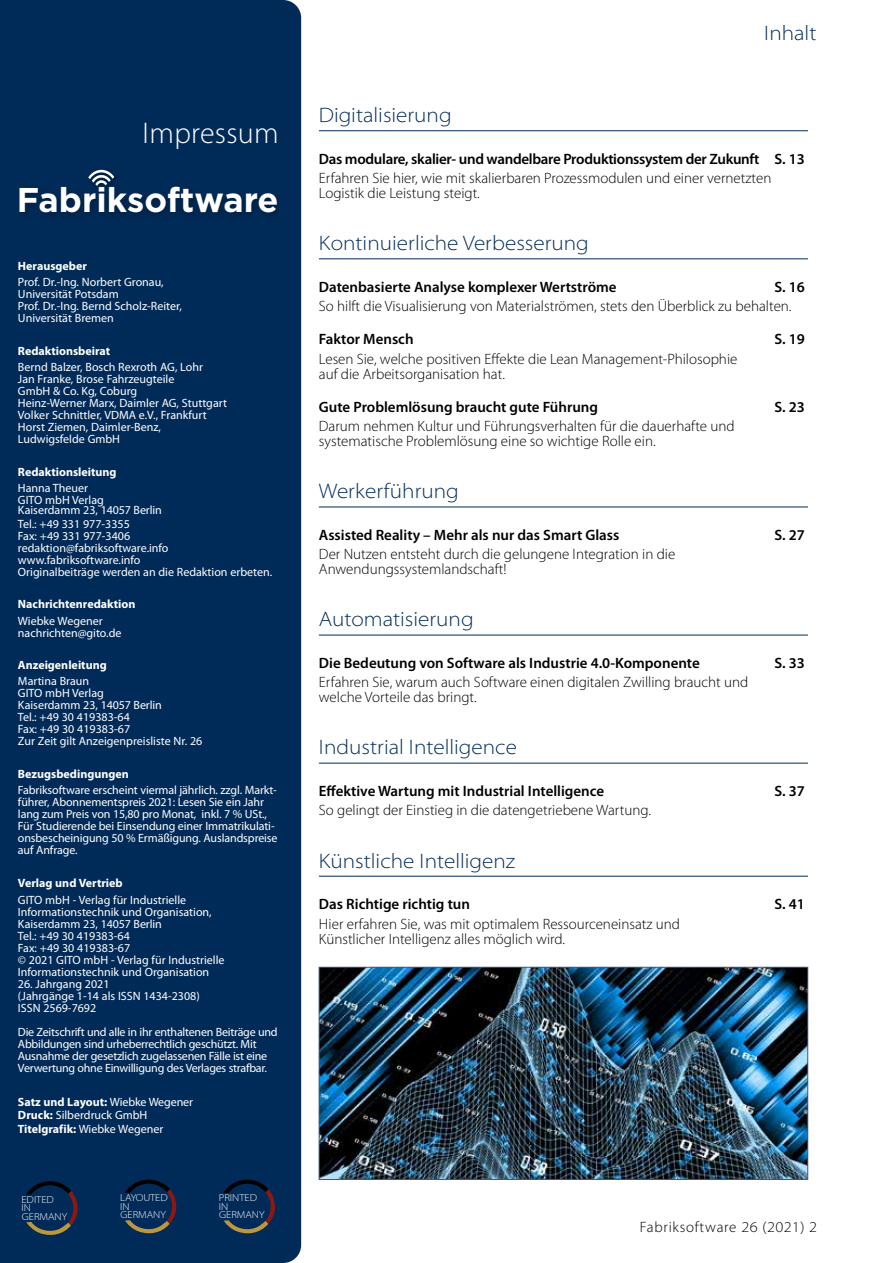
<style>
.page{position:relative;width:893px;height:1263px;background:#fff}
.page>*{position:absolute;margin:0;border:0;box-sizing:border-box;transform-origin:0 0}
.t1{font:700 34.35px "Gotham HTF";color:#fff}
.t2{font:300 30px "Myriad Pro";letter-spacing:.01em;color:#fff}
.t3{font:300 semi-expanded 21px "Myriad Pro";color:#002b58}
.t4{font:300 15px/15px "Myriad Pro";color:#000}
.t5{font:600 15px "Myriad Pro";color:#000}
.t6{font:600 15px "Myriad Pro";letter-spacing:-.02em;color:#000}
.t7{font:300 15px "Myriad Pro";letter-spacing:.05em;color:#000}
.t8{font:12px/12px "Myriad Pro";color:#fff}
.t9{font:12px/12px "Myriad Pro";letter-spacing:-.02em;color:#fff}
.t10{font:700 12px "Myriad Pro";color:#fff}
.t11{font:300 semi-expanded 10.2px/8.6px "Myriad Pro";color:#fff}
.s1{font-weight:700}
.s2{font-stretch:semi-expanded}
</style>
<div class="page">
<div style="left:0;top:0;width:301px;height:1263px;background:#002b58"></div>
<svg style="left:224px;top:1179px;width:51px;height:55px;background:#142e4c"></svg>
<svg style="left:125px;top:1179px;width:52px;height:55px;background:#132e4c"></svg>
<svg style="left:26px;top:1180px;width:52px;height:56px;background:#132e4c"></svg>
<img style="left:18px;top:174px;width:261px;height:56px">
<div style="left:87px;top:168px;width:32px;height:22px;background:#002853"></div>
<svg style="left:88px;top:169px;width:26px;height:17px"></svg>
<hr style="left:319px;top:130px;width:489px;height:1px;background:#002b58">
<hr style="left:319px;top:259px;width:489px;height:1px;background:#002b58">
<hr style="left:319px;top:507px;width:489px;height:1px;background:#002b58">
<hr style="left:319px;top:635px;width:489px;height:1px;background:#002b58">
<hr style="left:319px;top:763px;width:489px;height:1px;background:#002b58">
<hr style="left:319px;top:876px;width:489px;height:1px;background:#002b58">
<img style="left:321px;top:969px;width:485px;height:209px">
<div style="left:319px;top:967px;width:489px;height:213px;border:1px solid #3e5884"></div>
<h2 class="t2" style="left:142px;top:116px;width:138px">Impressum</h2>
<h1 class="t1" style="left:17px;top:180px;width:263px">Fabriksoftware</h1>
<p class="t10" style="left:18px;top:259px;width:71px">Herausgeber</p>
<p class="t8" style="left:18px;top:276px;width:165px">Prof. Dr.-Ing. Norbert Gronau,<br>Universität Potsdam<br>Prof. Dr.-Ing. Bernd Scholz-Reiter,<br>Universität Bremen</p>
<p class="t10" style="left:18px;top:344px;width:94px">Redaktionsbeirat</p>
<p class="t8" style="left:18px;top:361px;width:211px">Bernd Balzer, Bosch Rexroth AG, Lohr<br>Jan Franke, Brose Fahrzeugteile<br>GmbH &amp; Co. Kg, Coburg<br>Heinz-Werner Marx, Daimler AG, Stuttgart<br>Volker Schnittler, VDMA e.V., Frankfurt<br>Horst Ziemen, Daimler-Benz,<br>Ludwigsfelde GmbH</p>
<p class="t10" style="left:18px;top:465px;width:100px">Redaktionsleitung</p>
<p class="t8" style="left:18px;top:482px;width:87px">Hanna Theuer<br>GITO mbH Verlag</p>
<p class="t8" style="left:18px;top:504px;width:145px;line-height:13.5px">Kaiserdamm 23, 14057 Berlin<br>Tel.: +49 331 977-3355</p>
<p class="t8" style="left:18px;top:530px;width:256px">Fax: +49 331 977-3406 redaktion@fabriksoftware.info www.fabriksoftware.info<br>Originalbeiträge werden an die Redaktion erbeten.</p>
<p class="t10" style="left:18px;top:598px;width:119px">Nachrichtenredaktion</p>
<p class="t8" style="left:18px;top:615px;width:105px">Wiebke Wegener nachrichten@gito.de</p>
<p class="t10" style="left:18px;top:658px;width:90px">Anzeigenleitung</p>
<p class="t8" style="left:18px;top:675px;width:186px">Martina Braun<br>GITO mbH Verlag<br>Kaiserdamm 23, 14057 Berlin<br>Tel.: +49 30 419383-64<br>Fax: +49 30 419383-67<br>Zur Zeit gilt Anzeigenpreisliste Nr. 26</p>
<p class="t10" style="left:18px;top:767px;width:112px">Bezugsbedingungen</p>
<p class="t8" style="left:18px;top:784px;width:261px">Fabriksoftware erscheint viermal jährlich. zzgl. Markt&shy;führer, Abonnementspreis 2021: Lesen Sie ein Jahr lang zum Preis von 15,80 pro Monat, inkl. 7 % USt., Für Studierende bei Einsendung einer Immatrikulati&shy;onsbescheinigung 50 % Ermäßigung. Auslandspreise auf Anfrage.</p>
<p class="t10" style="left:18px;top:877px;width:106px">Verlag und Vertrieb</p>
<p class="t8" style="left:18px;top:894px;width:208px">GITO mbH - Verlag für Industrielle<br>Informationstechnik und Organisation,<br>Kaiserdamm 23, 14057 Berlin<br>Tel.: +49 30 419383-64<br>Fax: +49 30 419383-67<br>© 2021 GITO mbH - Verlag für Industrielle<br>Informationstechnik und Organisation</p>
<p class="t8" style="left:18px;top:978px;width:183px">26. Jahrgang 2021<br>(Jahrgänge 1-14 als ISSN 1434-2308)<br>ISSN 2569-7692</p>
<p class="t9" style="left:18px;top:1026px;width:261px">Die Zeitschrift und alle in ihr enthaltenen Beiträge und Abbildungen sind urheberrechtlich geschützt. Mit Ausnahme der gesetzlich zugelassenen Fälle ist eine Verwertung ohne Einwilligung des Verlages strafbar.</p>
<p class="t8" style="left:18px;top:1095px;width:177px;line-height:13.5px"><span class="s1">Satz und Layout:</span> Wiebke Wegener<br><span class="s1">Druck:</span> Silberdruck GmbH<br><span class="s1">Titelgrafik:</span> Wiebke Wegener</p>
<p class="t11" style="left:21px;top:1195px;width:47px">EDITED<br>IN<br>GERMANY</p>
<p class="t11" style="left:120px;top:1193px;width:49px">LAYOUTED<br>IN<br>GERMANY</p>
<p class="t11" style="left:219px;top:1193px;width:47px">PRINTED<br>IN<br>GERMANY</p>
<h3 class="t3" style="left:764px;top:21px;width:54px">Inhalt</h3>
<h3 class="t3" style="left:319px;top:103px;width:134px">Digitalisierung</h3>
<p class="t6" style="left:319px;top:151px;width:488px">Das modulare, skalier- und wandelbare Produktionssystem der Zukunft S. 13</p>
<p class="t4" style="left:319px;top:171px;width:454px">Erfahren Sie hier, wie mit skalierbaren Prozessmodulen und einer vernetzten<br>Logistik die Leistung steigt.</p>
<h3 class="t3" style="left:319px;top:231px;width:271px">Kontinuierliche Verbesserung</h3>
<p class="t5" style="left:319px;top:279px;width:299px">Datenbasierte Analyse komplexer Wertströme</p>
<p class="t5" style="left:774px;top:279px;width:32px">S. 16</p>
<p class="t4" style="left:319px;top:299px;width:474px">So hilft die Visualisierung von Materialströmen, stets den Überblick zu behalten.</p>
<p class="t5" style="left:319px;top:331px;width:96px">Faktor Mensch</p>
<p class="t5" style="left:774px;top:331px;width:32px">S. 19</p>
<p class="t4" style="left:319px;top:351px;width:420px">Lesen Sie, welche positiven Effekte die Lean Management-Philosophie auf die Arbeitsorganisation hat.</p>
<p class="t5" style="left:319px;top:399px;width:281px">Gute Problemlösung braucht gute Führung</p>
<p class="t5" style="left:774px;top:399px;width:32px">S. 23</p>
<p class="t4" style="left:319px;top:419px;width:417px">Darum nehmen Kultur und Führungsverhalten für die dauerhafte und systematische Problemlösung eine so wichtige Rolle ein.</p>
<h3 class="t3" style="left:319px;top:480px;width:141px">Werkerführung</h3>
<p class="t5" style="left:319px;top:527px;width:302px">Assisted Reality – Mehr als nur das Smart Glass</p>
<p class="t5" style="left:774px;top:527px;width:32px">S. 27</p>
<p class="t4" style="left:319px;top:547px;width:358px">Der Nutzen entsteht durch die gelungene Integration in die<br>Anwendungssystemlandschaft!</p>
<h3 class="t3" style="left:319px;top:608px;width:156px">Automatisierung</h3>
<p class="t5" style="left:319px;top:655px;width:382px">Die Bedeutung von Software als Industrie 4.0-Komponente</p>
<p class="t5" style="left:774px;top:655px;width:32px">S. 33</p>
<p class="t4" style="left:319px;top:675px;width:431px">Erfahren Sie, warum auch Software einen digitalen Zwilling braucht und welche Vorteile das bringt.</p>
<h3 class="t3" style="left:319px;top:736px;width:200px">Industrial Intelligence</h3>
<p class="t5" style="left:319px;top:783px;width:287px">Effektive Wartung mit Industrial Intelligence</p>
<p class="t5" style="left:774px;top:783px;width:32px">S. 37</p>
<p class="t4" style="left:319px;top:803px;width:334px">So gelingt der Einstieg in die datengetriebene Wartung.</p>
<h3 class="t3" style="left:319px;top:849px;width:198px">Künstliche Intelligenz</h3>
<p class="t5" style="left:319px;top:896px;width:153px">Das Richtige richtig tun</p>
<p class="t5" style="left:774px;top:896px;width:32px">S. 41</p>
<p class="t4" style="left:319px;top:916px;width:363px">Hier erfahren Sie, was mit optimalem Ressourceneinsatz und<br>Künstlicher Intelligenz alles möglich wird.</p>
<p class="t7" style="left:640px;top:1219px;width:179px">Fabriksoftware <span class="s2">26 (2021) 2</span></p>
</div>
